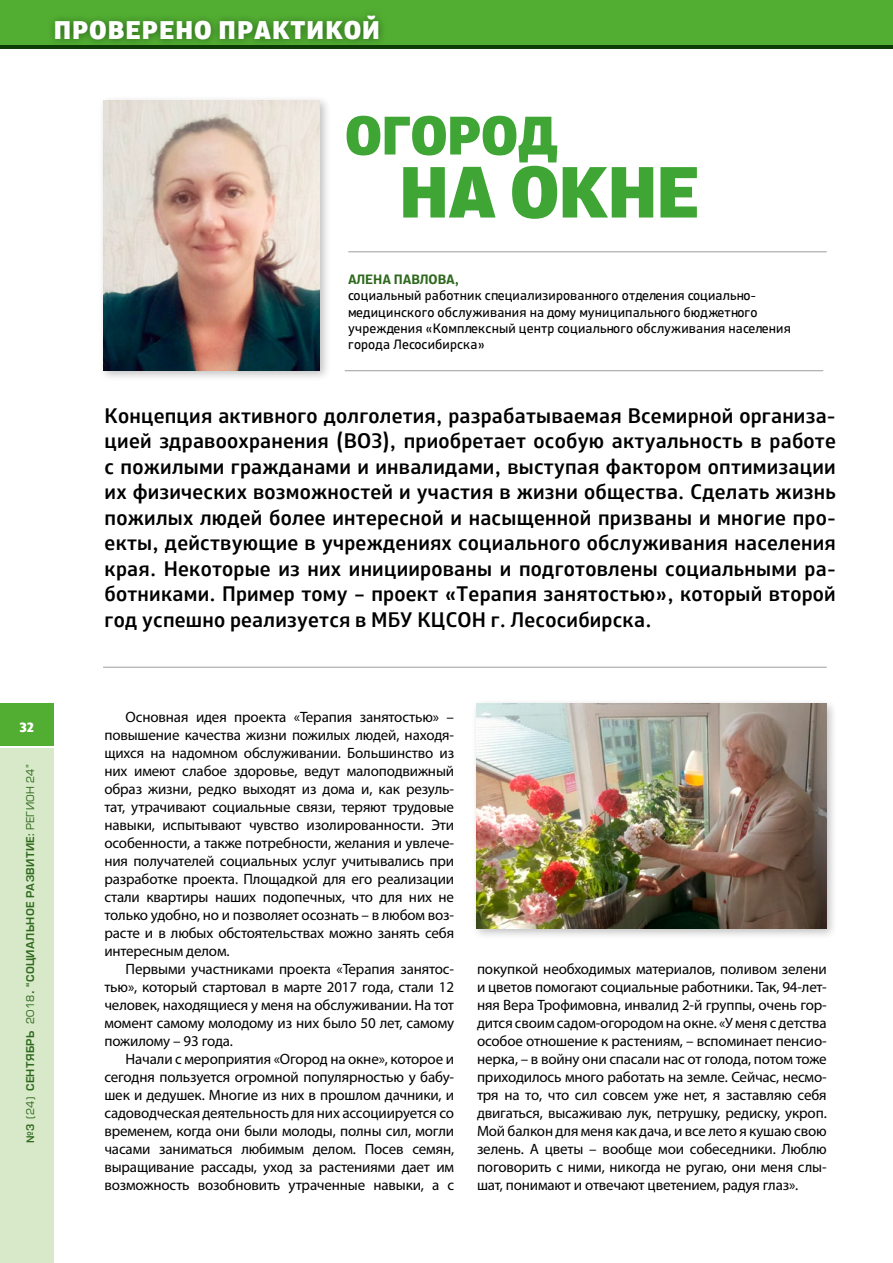
<style>
.page{position:relative;width:893px;height:1263px;background:#fff}
.page>*{position:absolute;margin:0;border:0;box-sizing:border-box;transform-origin:0 0}
.t1{font:900 72px "XXII Centar";color:#3fa535}
.t2{font:900 54px "XXII Centar";color:#3fa535}
.t3{font:900 25.5px "XXII Centar";letter-spacing:.04em;color:#fff}
.t4{font:500 21px/25.5px "XXII Centar";letter-spacing:.01em;color:#000;text-align:justify}
.t5{font:15px/18px "Myriad Pro";letter-spacing:-.01em;color:#000;text-align:justify}
.t6{font:13.5px/16.2px "XXII Centar";letter-spacing:.01em;color:#000}
.t7{font:700 13.5px "XXII Centar";color:#2e691d}
.t8{font:900 13.5px "XXII Centar";color:#fff}
.t9{font:10.5px "Europe Demi Normal";letter-spacing:.03em;color:#2e691d}
.s1{font-family:"Helvetica Neue";font-weight:500}
.s2{font-family:"Europe"}
.s3{font-family:"Europe";font-weight:700}
</style>
<div class="page">
<div style="left:97px;top:95px;width:234px;height:287px;background:#000;opacity:.25"></div>
<img style="left:103px;top:101px;width:217px;height:270px">
<hr style="left:348px;top:251px;width:479px;height:1px;background:#9d9d9c">
<hr style="left:103px;top:667px;width:724px;height:1px;background:#9d9d9c">
<hr style="left:345px;top:370px;width:478px;height:1px;background:#9d9d9c">
<div style="left:0;top:704px;width:54px;height:42px;background:#52ae32"></div>
<div style="left:0;top:748px;width:54px;height:515px;background:#d8e9c9"></div>
<div style="left:0;top:0;width:893px;height:49px;background:#52ae32"></div>
<svg style="left:52px;top:14px;width:331px;height:30px"></svg>
<hr style="left:0;top:45px;width:893px;height:4px;background:#0e3c06">
<div style="left:472px;top:698px;width:366px;height:242px;background:#000;opacity:.25"></div>
<img style="left:477px;top:704px;width:350px;height:225px">
<svg style="left:52px;top:17px;width:249px;height:19px"></svg>
<h3 class="t3" style="left:54px;top:14px;width:90px">ПРОВЕЕРЕНО</h3>
<h3 class="t3" style="left:219px;top:14px;width:89px">ПРАКТИ</h3>
<h3 class="t3" style="left:325px;top:14px;width:56px">КОЙ</h3>
<h3 class="t3" style="left:126px;top:14px;width:17px">Е</h3>
<h2 class="t2" style="left:345px;top:101px;width:35px">ОГОРО</h2>
<h2 class="t2" style="left:518px;top:101px;width:42px">Д</h2>
<h1 class="t1" style="left:399px;top:146px;width:253px">НА ОКНЕ</h1>
<p class="t7" style="left:348px;top:271px;width:112px">АЛЕНА ПАВЛОВА,</p>
<p class="t6" style="left:348px;top:288px;width:444px">социальный работник специализированного отделения социально&shy;медицинского обслуживания на дому муниципального бюджетного учреждения «Комплексный центр социального обслуживания населения города Лесосибирска»</p>
<p class="t4" style="left:105px;top:403px;width:733px">Концепция активного долголетия, разрабатываемая Всемирной организа&shy;цией здравоохранения (ВОЗ), приобретает особую актуальность в работе с пожилыми гражданами и инвалидами, выступая фактором оптимизации их физических возможностей и участия в жизни общества. Сделать жизнь пожилых людей более интересной и насыщенной призваны и многие про&shy;екты, действующие в учреждениях социального обслуживания населения края. Некоторые из них инициированы и подготовлены социальными ра&shy;ботниками. Пример тому – проект «Терапия занятостью», который второй год успешно реализуется в МБУ КЦСОН г. Лесосибирска.</p>
<p class="t8" style="left:19px;top:718px;width:16px">32</p>
<p class="t9" style="left:24px;top:1143px;width:380px;rotate:-90deg"><span class="s1">№</span>3 <span class="s2">(24)</span> СЕНТЯБРЬ <span class="s2">2018</span><span class="s3">.</span> “СОЦИАЛЬНОЕ РАЗВИТИЕ: <span class="s2">РЕГИОН 24”</span></p>
<p class="t5" style="left:104px;top:707px;width:351px;text-indent:21px">Основная идея проекта «Терапия занятостью» – повышение качества жизни пожилых людей, находя&shy;щихся на надомном обслуживании. Большинство из них имеют слабое здоровье, ведут малоподвижный образ жизни, редко выходят из дома и, как резуль&shy;тат, утрачивают социальные связи, теряют трудовые навыки, испытывают чувство изолированности. Эти особенности, а также потребности, желания и увлече&shy;ния получателей социальных услуг учитывались при разработке проекта. Площадкой для его реализации стали квартиры наших подопечных, что для них не только удобно, но и позволяет осознать – в любом воз&shy;расте и в любых обстоятельствах можно занять себя интересным делом.</p>
<p class="t5" style="left:104px;top:959px;width:351px;text-indent:21px">Первыми участниками проекта «Терапия занятос&shy;тью», который стартовал в марте 2017 года, стали 12 человек, находящиеся у меня на обслуживании. На тот момент самому молодому из них было 50 лет, самому пожилому – 93 года.</p>
<p class="t5" style="left:104px;top:1049px;width:351px;text-indent:21px">Начали с мероприятия «Огород на окне», которое и сегодня пользуется огромной популярностью у бабу&shy;шек и дедушек. Многие из них в прошлом дачники, и садоводческая деятельность для них ассоциируется со временем, когда они были молоды, полны сил, могли часами заниматься любимым делом. Посев семян, выращивание рассады, уход за растениями дает им возможность возобновить утраченные навыки, а с</p>
<p class="t5" style="left:477px;top:959px;width:351px">покупкой необходимых материалов, поливом зелени и цветов помогают социальные работники. Так, 94-лет&shy;няя Вера Трофимовна, инвалид 2-й группы, очень гор&shy;дится своим садом-огородом на окне. «У меня с детства особое отношение к растениям, – вспоминает пенсио&shy;нерка, – в войну они спасали нас от голода, потом тоже приходилось много работать на земле. Сейчас, несмо&shy;тря на то, что сил совсем уже нет, я заставляю себя двигаться, высаживаю лук, петрушку, редиску, укроп.<br>Мой балкон для меня как дача, и все лето я кушаю свою зелень. А цветы – вообще мои собеседники. Люблю поговорить с ними, никогда не ругаю, они меня слы&shy;шат, понимают и отвечают цветением, радуя глаз».</p>
</div>
